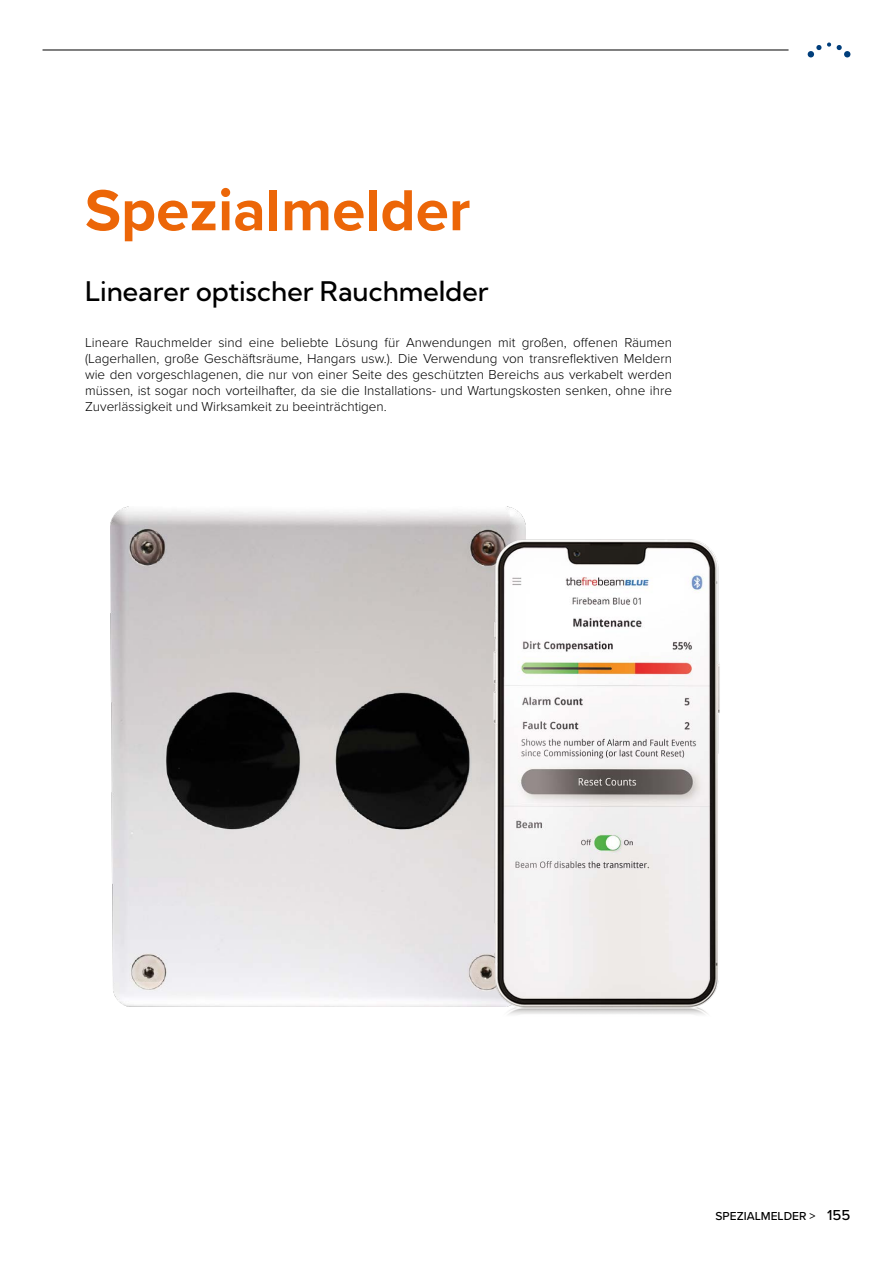
<style>
.page{position:relative;width:893px;height:1263px;background:#fff}
.page>*{position:absolute;margin:0;border:0;box-sizing:border-box;transform-origin:0 0}
.t1{font:700 60px "Proxima Nova";color:#ec6608}
.t2{font:27px "Kumbh Sans";color:#000}
.t3{font:300 13.5px/16.2px "Proxima Nova";color:#000;text-align:justify}
.t4{font:500 12px "Proxima Nova";color:#000}
.s1{font-size:15px}
</style>
<div class="page">
<img style="left:111px;top:506px;width:370px;height:500px">
<img style="left:481px;top:506px;width:239px;height:509px">
<svg style="left:827px;top:43px;width:4px;height:4px"></svg>
<svg style="left:808px;top:45px;width:13px;height:12px"></svg>
<svg style="left:837px;top:45px;width:13px;height:12px"></svg>
<hr style="left:43px;top:50px;width:745px;height:1px;background:#000">
<h1 class="t1" style="left:85px;top:165px;width:387px">Spezialmelder</h1>
<h2 class="t2" style="left:85px;top:275px;width:405px">Linearer optischer Rauchmelder</h2>
<p class="t3" style="left:85px;top:333px;width:589px">Lineare Rauchmelder sind eine beliebte Lösung für Anwendungen mit großen, offenen Räumen (Lagerhallen, große Geschäftsräume, Hangars usw.). Die Verwendung von transreflektiven Meldern wie den vorgeschlagenen, die nur von einer Seite des geschützten Bereichs aus verkabelt werden müssen, ist sogar noch vorteilhafter, da sie die Installations- und Wartungskosten senken, ohne ihre Zuverlässigkeit und Wirksamkeit zu beeinträchtigen.</p>
<p class="t4" style="left:715px;top:1207px;width:136px">SPEZIALMELDER &gt; <span class="s1">155</span></p>
</div>
